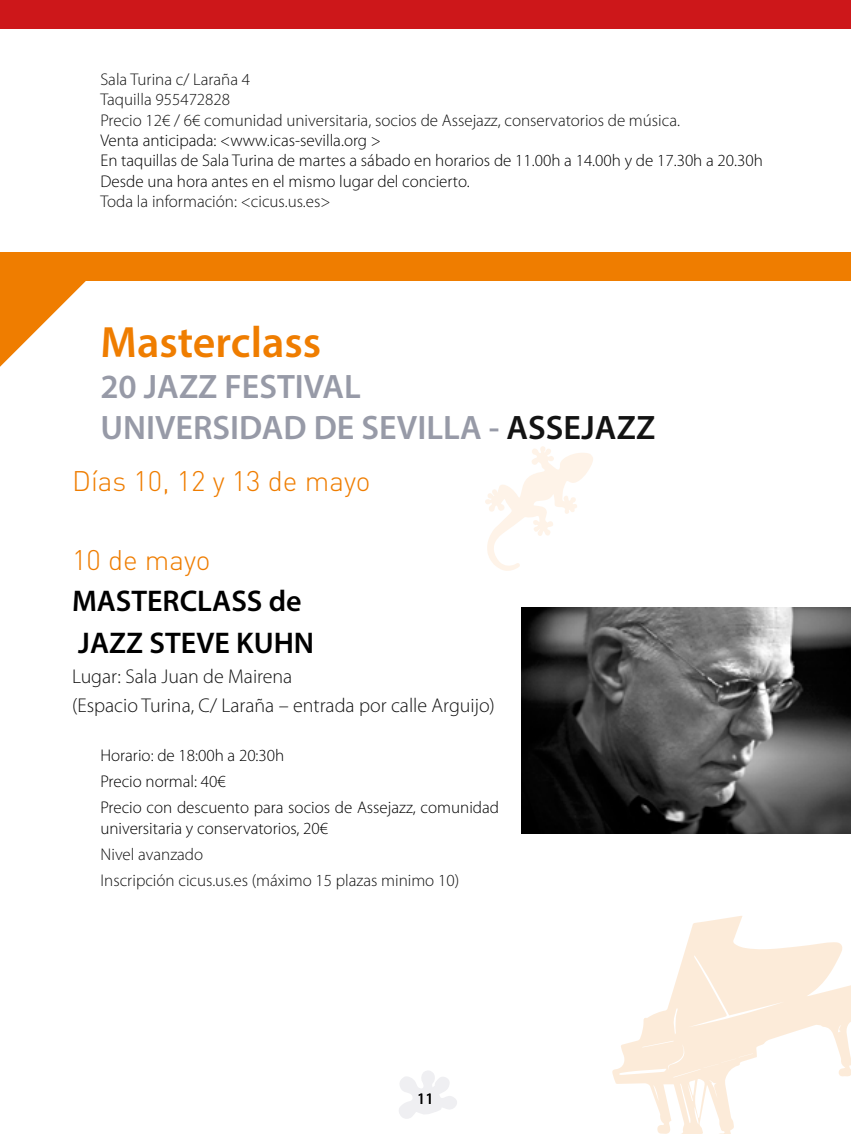
<style>
.page{position:relative;width:851px;height:1134px;background:#fff}
.page>*{position:absolute;margin:0;border:0;box-sizing:border-box;transform-origin:0 0}
.t1{font:600 44px "Myriad Pro";color:#ef7d00}
.t2{font:600 34px/40.8px "Myriad Pro";color:#979aa7}
.t3{font:600 30px/41.6px "Myriad Pro";color:#000}
.t4{font:300 28px "DIN";color:#ef7d00}
.t5{font:300 20px/29.6px "Myriad Pro";color:#131313}
.t6{font:300 17px/26px "Myriad Pro";color:#000}
.t7{font:300 17px/20.4px "Myriad Pro";color:#131313}
.t8{font:16px "Myriad Pro";color:#000}
.s1{color:#131313}
</style>
<div class="page">
<svg style="left:399px;top:1071px;width:58px;height:48px"></svg>
<svg style="left:485px;top:446px;width:108px;height:125px"></svg>
<img style="left:521px;top:607px;width:329px;height:227px">
<svg style="left:612px;top:916px;width:238px;height:218px"></svg>
<div style="left:0;top:0;width:850px;height:28px;background:#cd171a"></div>
<div style="left:0;top:252px;width:850px;height:29px;background:#ef7d00"></div>
<svg style="left:0;top:281px;width:86px;height:86px"></svg>
<p class="t7" style="left:100px;top:69px;width:581px">Sala Turina c/ Laraña 4<br>Taquilla 955472828<br>Precio 12€ / 6€ comunidad universitaria, socios de Assejazz, conservatorios de música.</p>
<p class="t6" style="left:100px;top:130px;width:664px;line-height:20.4px">Venta anticipada: &lt;www.icas-sevilla.org &gt;<br>En taquillas de Sala Turina de martes a sábado en horarios de 11.00h a 14.00h y de 17.30h a 20.30h<br>Desde una hora antes en el mismo lugar del concierto.</p>
<p class="t7" style="left:100px;top:192px;width:232px">Toda la información: &lt;cicus.us.es&gt;</p>
<h1 class="t1" style="left:100px;top:315px;width:222px">Masterclass</h1>
<h2 class="t2" style="left:100px;top:365px;width:556px">20 JAZZ FESTIVAL<br>UNIVERSIDAD DE SEVILLA - <span class="s1">ASSEJAZZ</span></h2>
<h3 class="t4" style="left:72px;top:464px;width:300px">Días 10, 12 y 13 de mayo</h3>
<h3 class="t4" style="left:72px;top:542px;width:140px">10 de mayo</h3>
<h3 class="t3" style="left:72px;top:580px;width:243px">MASTERCLASS de<br>JAZZ STEVE KUHN</h3>
<p class="t5" style="left:72px;top:661px;width:424px">Lugar: Sala Juan de Mairena<br>(Espacio Turina, C/ Laraña – entrada por calle Arguijo)</p>
<p class="t6" style="left:100px;top:743px;width:400px">Horario: de 18:00h a 20:30h<br>Precio normal: 40€<br>Precio con descuento para socios de Assejazz, comunidad</p>
<p class="t6" style="left:100px;top:815px;width:229px">universitaria y conservatorios, 20€</p>
<p class="t7" style="left:100px;top:841px;width:360px;line-height:26px">Nivel avanzado<br>Inscripción cicus.us.es (máximo 15 plazas minimo 10)</p>
<p class="t8" style="left:417px;top:1088px;width:18px">11</p>
</div>
